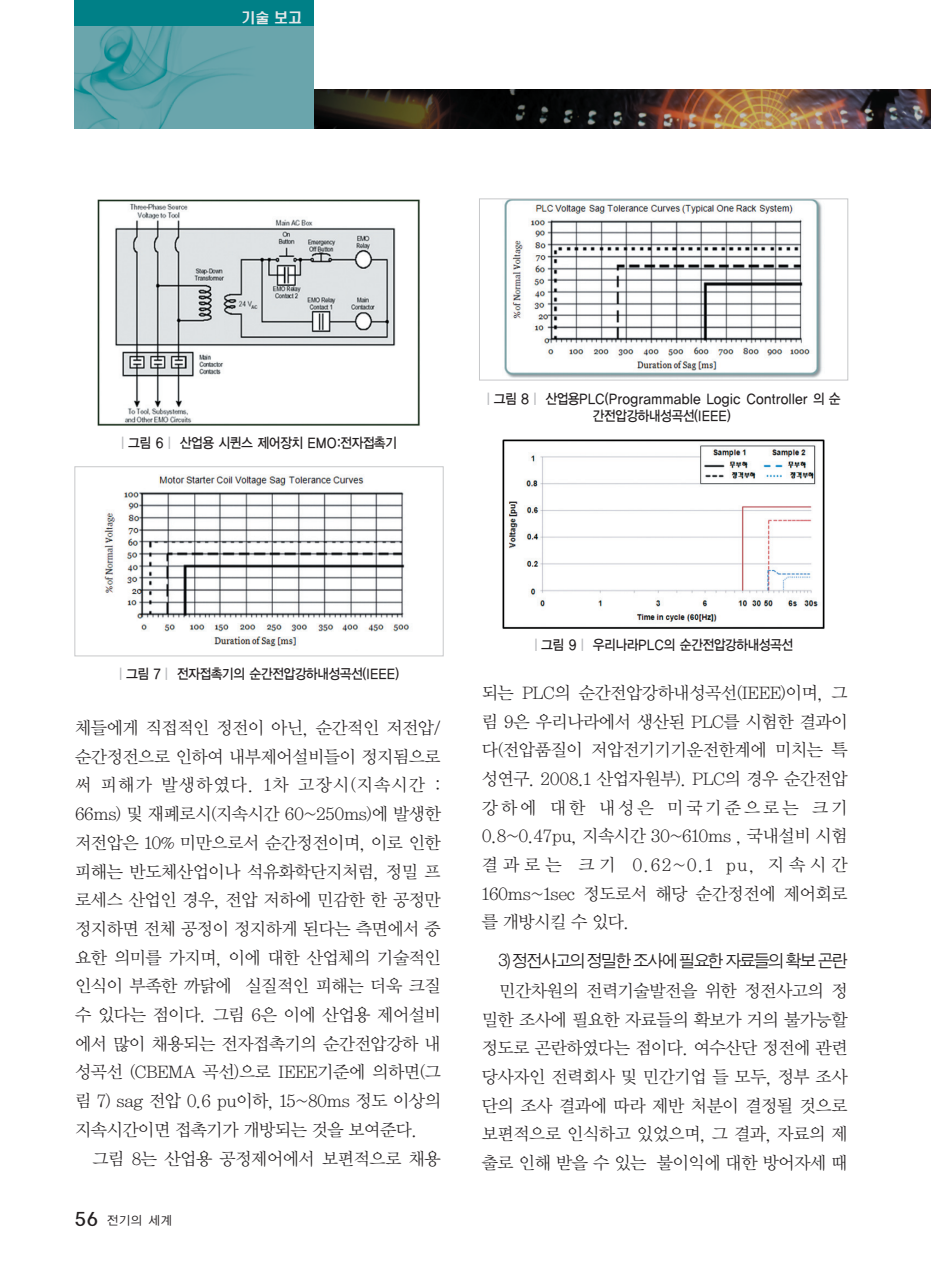
<style>
.page{position:relative;width:931px;height:1274px;background:#fff}
.page>*{position:absolute;margin:0;border:0;box-sizing:border-box;transform-origin:0 0}
.t1{font:17.5px/28.7px "Y Mj O12";letter-spacing:-.095em;color:#231f20;text-align:justify}
.t2{font:17.5px "Sand Jg";letter-spacing:-.085em;color:#231f20}
.t3{font:14px "YGO13";letter-spacing:-.105em;color:#231f20;scale:.9 1}
.t4{font:14px/16.8px "YGO13";letter-spacing:-.055em;color:#231f20;text-align:center;scale:.9 1}
.t5{font:500 14px "HYK Head Line";color:#e6e7e9}
.t6{font:12.25px "YGO12";color:#231f20}
.s1{color:#bcbdc0}
.s2{font-family:"Soma M";font-size:17.5px}
</style>
<div class="page">
<img style="left:314px;top:89px;width:617px;height:40px">
<div style="left:74px;top:0;width:240px;height:129px;background:#6aa5ac"></div>
<img style="left:74px;top:26px;width:171px;height:103px">
<div style="left:74px;top:0;width:240px;height:26px;background:#008087"></div>
<img style="left:98px;top:199px;width:322px;height:227px">
<img style="left:104px;top:475px;width:305px;height:172px">
<div style="left:74px;top:466px;width:370px;height:190px;border:1px solid #c7c8ca"></div>
<img style="left:504px;top:200px;width:318px;height:178px">
<div style="left:479px;top:198px;width:369px;height:183px;border:1px solid #c7c8ca"></div>
<img style="left:502px;top:440px;width:323px;height:189px">
<p class="t5" style="left:242px;top:12px;width:62px">기술 보고</p>
<p class="t3" style="left:117px;top:436px;width:314px"><span class="s1">ㅣ</span>그림 6<span class="s1">ㅣ</span> 산업용 시퀸스 제어장치 EMO:전자접촉기</p>
<p class="t4" style="left:482px;top:391px;width:401px"><span class="s1">ㅣ</span>그림 8<span class="s1">ㅣ</span> 산업용PLC(Programmable Logic Controller 의 순 간전압강하내성곡선(IEEE)</p>
<p class="t3" style="left:115px;top:667px;width:318px"><span class="s1">ㅣ</span>그림 7<span class="s1">ㅣ</span> 전자접촉기의 순간전압강하내성곡선(IEEE)</p>
<p class="t1" style="left:74px;top:714px;width:369px">체들에게 직접적인 정전이 아닌, 순간적인 저전압/ 순간정전으로 인하여 내부제어설비들이 정지됨으로 써 피해가 발생하였다. 1차 고장시(지속시간 :<br>66ms) 및 재폐로시(지속시간 60~250ms)에 발생한 저전압은 10% 미만으로서 순간정전이며, 이로 인한 피해는 반도체산업이나 석유화학단지처럼, 정밀 프 로세스 산업인 경우, 전압 저하에 민감한 한 공정만 정지하면 전체 공정이 정지하게 된다는 측면에서 중 요한 의미를 가지며, 이에 대한 산업체의 기술적인 인식이 부족한 까닭에 실질적인 피해는 더욱 크질 수 있다는 점이다. 그림 6은 이에 산업용 제어설비 에서 많이 채용되는 전자접촉기의 순간전압강하 내 성곡선 (CBEMA 곡선)으로 IEEE기준에 의하면(그 림 7) sag 전압 0.6 pu이하, 15~80ms 정도 이상의 지속시간이면 접촉기가 개방되는 것을 보여준다.</p>
<p class="t1" style="left:92px;top:1145px;width:351px">그림 8는 산업용 공정제어에서 보편적으로 채용</p>
<p class="t6" style="left:74px;top:1215px;width:99px"><span class="s2">56</span> 전기의 세계</p>
<p class="t3" style="left:530px;top:638px;width:295px"><span class="s1">ㅣ</span>그림 9<span class="s1">ㅣ</span> 우리나라PLC의 순간전압강하내성곡선</p>
<p class="t1" style="left:481px;top:679px;width:369px">되는 PLC의 순간전압강하내성곡선(IEEE)이며, 그 림 9은 우리나라에서 생산된 PLC를 시험한 결과이 다(전압품질이 저압전기기기운전한계에 미치는 특 성연구. 2008.1 산업자원부). PLC의 경우 순간전압 강하에 대한 내성은 미국기준으로는 크기 0.8~0.47pu, 지속시간 30~610ms , 국내설비 시험 결과로는 크기 0.62~0.1 pu, 지속시간 160ms~1sec 정도로서 해당 순간정전에 제어회로 를 개방시킬 수 있다.</p>
<p class="t2" style="left:499px;top:953px;width:351px">3) 정전사고의 정밀한 조사에 필요한 자료들의 확보 곤란</p>
<p class="t1" style="left:481px;top:977px;width:369px;text-indent:17px">민간차원의 전력기술발전을 위한 정전사고의 정 밀한 조사에 필요한 자료들의 확보가 거의 불가능할 정도로 곤란하였다는 점이다. 여수산단 정전에 관련 당사자인 전력회사 및 민간기업 들 모두, 정부 조사 단의 조사 결과에 따라 제반 처분이 결정될 것으로 보편적으로 인식하고 있었으며, 그 결과, 자료의 제 출로 인해 받을 수 있는 불이익에 대한 방어자세 때</p>
</div>
